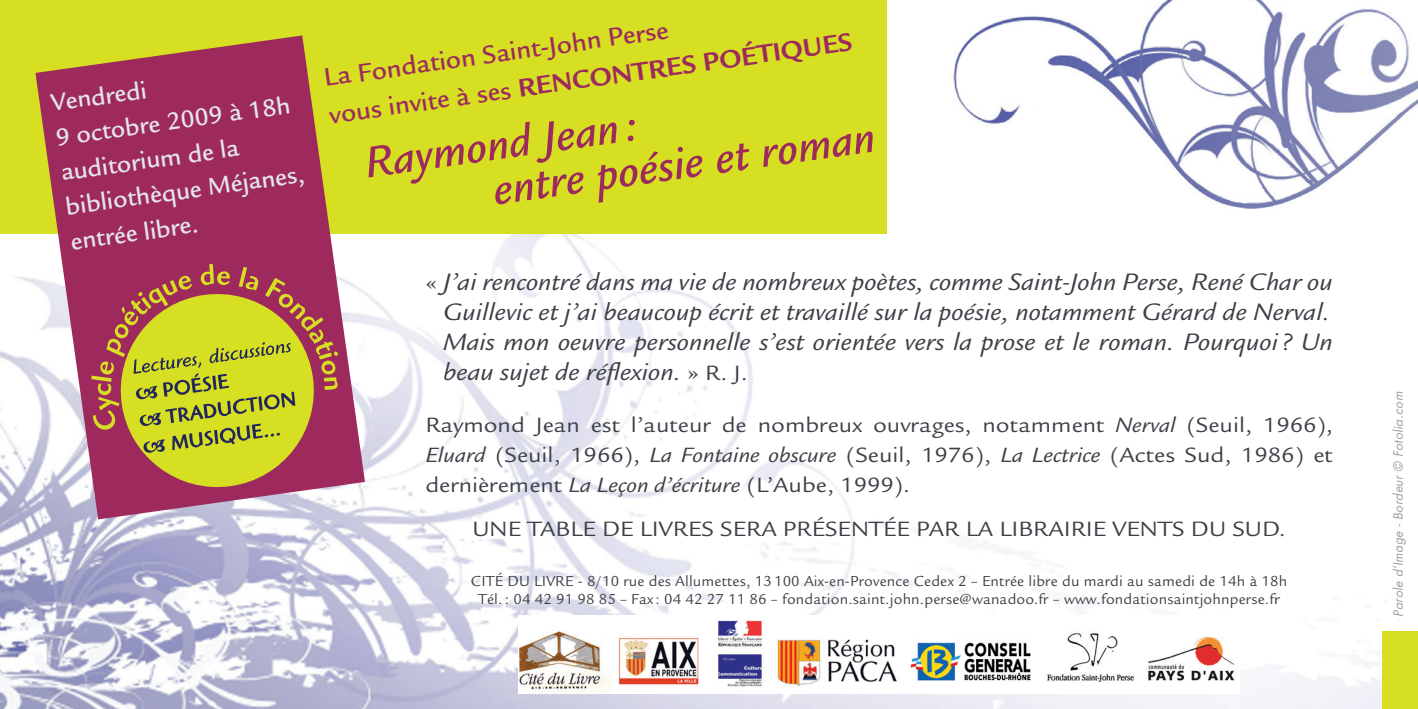
<style>
.page{position:relative;width:1418px;height:709px;background:#fff}
.page>*{position:absolute;margin:0;border:0;box-sizing:border-box;transform-origin:0 0}
.t1{font:italic 500 47.5px/44.5px "Legacy Sans";color:#9e2a5d}
.t2{font:500 27.5px/37.5px "Legacy Sans";color:#9e2a5d}
.t3{font:500 26.25px/35px "Legacy Sans";color:#e4e4f0}
.t4{font:italic 26px/30px "Legacy Sans";color:#3c4046;text-align:justify;scale:1.11 1}
.t5{font:22.5px/30px "Legacy Sans";color:#3c4046;text-align:justify;scale:1.11 1}
.t6{font:15.75px/17.5px "Legacy Sans";letter-spacing:.01em;color:#3c4046;text-align:center}
.t7{font:italic 12.5px "Futura";letter-spacing:.02em;color:#9d9fa2}
.s1{font-weight:700}
.s2{font-style:normal;font-size:22.5px}
.s3{font-style:italic}
</style>
<div class="page">
<img style="left:0;top:142px;width:1387px;height:567px">
<div style="left:0;top:0;width:886px;height:234px;background:#d6df21"></div>
<svg style="left:35px;top:35px;width:330px;height:484px;fill:#9e2a5d"></svg>
<svg style="left:114px;top:453px;width:206px;height:40px;background:#b67845"></svg>
<svg style="left:91px;top:264px;width:247px;height:189px;background:#b48c3c"></svg>
<div style="left:1382px;top:631px;width:35px;height:78px;background:#d6df21"></div>
<img style="left:935px;top:0;width:482px;height:227px">
<div style="left:518px;top:615px;width:721px;height:78px;background:#fff"></div>
<img style="left:518px;top:620px;width:616px;height:73px">
<img style="left:1148px;top:636px;width:87px;height:45px">
<p class="t3" style="left:49px;top:88px;width:242px;rotate:-8deg">Vendredi<br>9 octobre 2009 à 18h auditorium de la bibliothèque Méjanes, entrée libre.</p>
<p class="t2" style="left:322px;top:62px;width:529px;rotate:-8deg">La Fondation Saint-John Perse<br>vous invite à ses <span class="s1">RENCONTRES POÉTIQUES</span></p>
<h1 class="t1" style="left:484px;top:128px;width:386px;text-indent:-124px;rotate:-8deg">Raymond Jean :<br>entre poésie et roman</h1>
<p class="t4" style="left:443px;top:270px;width:803px;text-indent:-18px"><span class="s2">«</span> J’ai rencontré dans ma vie de nombreux poètes, comme Saint-John Perse, René Char ou Guillevic et j’ai beaucoup écrit et travaillé sur la poésie, notamment Gérard de Nerval.<br>Mais mon oeuvre personnelle s’est orientée vers la prose et le roman. Pourquoi ? Un beau sujet de réflexion. <span class="s2">» R. J.</span></p>
<p class="t5" style="left:425px;top:412px;width:819px">Raymond Jean est l’auteur de nombreux ouvrages, notamment <span class="s3">Nerval</span> (Seuil, 1966), <span class="s3">Eluard</span> (Seuil, 1966), <span class="s3">La Fontaine obscure</span> (Seuil, 1976), <span class="s3">La Lectrice</span> (Actes Sud, 1986) et dernièrement <span class="s3">La Leçon d’écriture</span> (L’Aube, 1999).</p>
<p class="t5" style="left:472px;top:516px;width:734px">UNE TABLE DE LIVRES SERA PRÉSENTÉE PAR LA LIBRAIRIE VENTS DU SUD.</p>
<p class="t6" style="left:471px;top:574px;width:817px">CITÉ DU LIVRE - 8/10 rue des Allumettes, 13 100 Aix-en-Provence Cedex 2 – Entrée libre du mardi au samedi de 14h à 18h<br>Tél. : 04 42 91 98 85 – Fax : 04 42 27 11 86 – fondation.saint.john.perse@wanadoo.fr – www.fondationsaintjohnperse.fr</p>
<p class="t7" style="left:1392px;top:617px;width:226px;rotate:-90deg">Parole d’Image - Bordeur © Fotolia.com</p>
</div>
